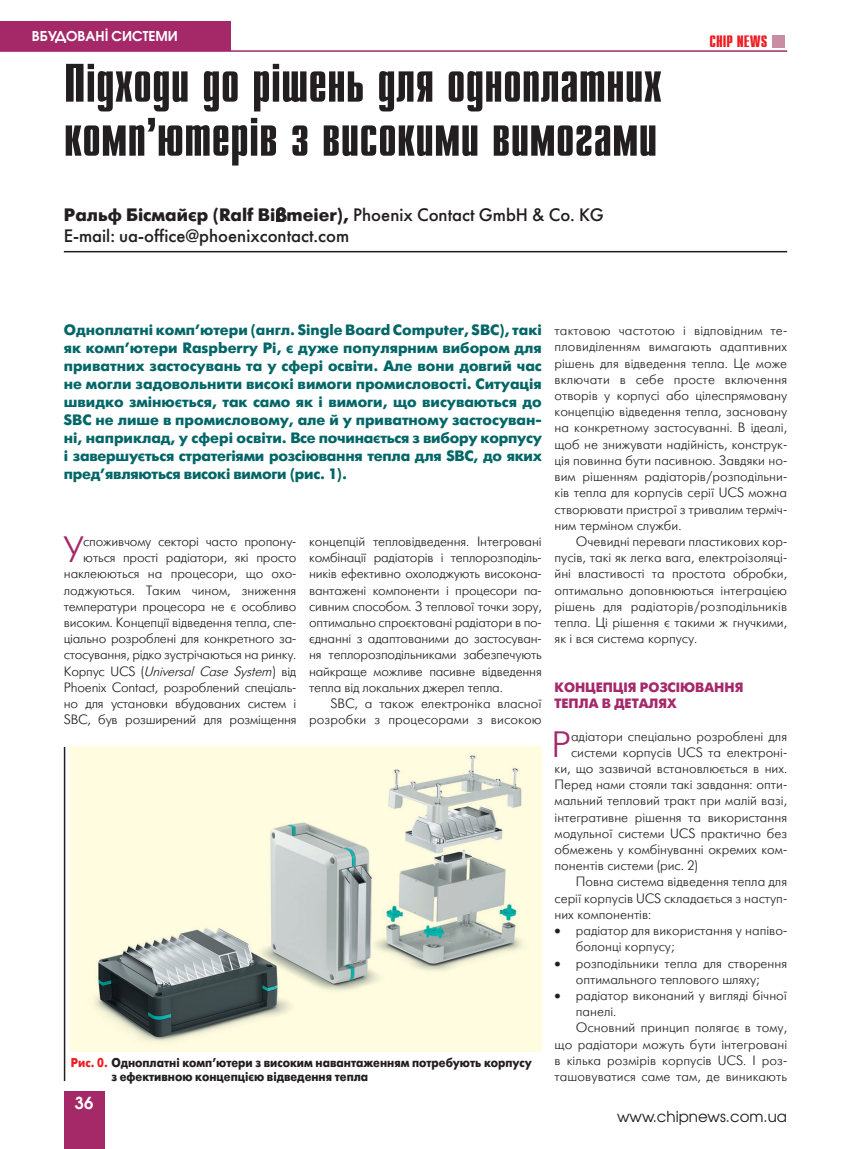
<style>
.page{position:relative;width:851px;height:1149px;background:#fff}
.page>*{position:absolute;margin:0;border:0;box-sizing:border-box;transform-origin:0 0}
.Stattja_Zagolovok{font:700 54px/54px "Compact C";color:#231f20}
.Osnovnoj_Bukviza{font:36.6px "Futuris Light C";color:#a52869}
.Stattja_Avtor{font:18px/21px "Futuris C";color:#231f20}
.t1{font:700 16.5px "Compact C";color:#ee1d23}
.t2{font:600 16.5px "Avant Garde Gothic C";color:#fff}
.Stattja_Vvedenie{font:700 15px/18px "Futuris C";letter-spacing:-.015em;color:#006667;text-align:justify}
.t3{font:15px "Avant Garde Gothic C";color:#231f20}
.Osnovnoj_Bukviza-2{font:13.5px/16.2px "Futuris Light C";letter-spacing:-.01em;color:#231f20;text-align:right}
.Osnovnoj{font:13.5px/16.2px "Futuris Light C";color:#231f20;text-align:justify}
.Osnovnoj_Spisok{font:13.5px/16.2px "Futuris Light C";color:#231f20}
.Razdel{font:700 13.5px/16.2px "Futuris C";color:#a52869}
.t4{font:600 13.5px "Avant Garde Gothic C";color:#fff}
.Ris_Textovka{font:700 12.75px/14.2px "Futuris C";color:#231f20;scale:.9 1}
.s1{font-weight:700}
.s2{font-family:"Khmer UI";font-weight:700}
.s3{font-style:italic}
.s4{color:#ee1d23}
</style>
<div class="page">
<div style="left:0;top:21px;width:231px;height:30px;background:#a52869"></div>
<div style="left:64px;top:1091px;width:40px;height:57px;background:#a52869"></div>
<div style="left:772px;top:35px;width:12px;height:12px;background:#c98da3"></div>
<hr style="left:0;top:50px;width:787px;height:2px;background:#a52869">
<hr style="left:64px;top:746px;width:1px;height:334px;background:#231f20">
<img style="left:71px;top:746px;width:470px;height:304px">
<hr style="left:64px;top:251px;width:723px;height:1px;background:#231f20">
<svg style="left:276px;top:207px;width:10px;height:15px"></svg>
<p class="t4" style="left:32px;top:28px;width:147px">ВБУДОВАНІ СИСТЕМИ</p>
<p class="Stattja_Zagolovok" style="left:64px;top:58px;width:599px">Підходи до рішень для одноплатних комп’ютерів з високими вимогами</p>
<p class="Stattja_Avtor" style="left:64px;top:205px;width:541px"><span class="s1">Ральф Бісмайєр (Ralf Bi</span><span class="s2">ß</span><span class="s1">meier),</span> Phoenix Contact GmbH &amp; Co. KG<br>E-mail: ua-office@phoenixcontact.com</p>
<p class="t1" style="left:709px;top:33px;width:60px">CHIP NEWS</p>
<p class="Stattja_Vvedenie" style="left:64px;top:321px;width:479px">Одноплатні комп’ютери (англ. Single Board Computer, SBC), такі як комп’ютери Raspberry Pi, є дуже популярним вибором для приватних застосувань та у сфері освіти. Але вони довгий час не могли задовольнити високі вимоги промисловості. Ситуація швидко змінюється, так само як і вимоги, що висуваються до SBC не лише в промисловому, але й у приватному застосуван&shy;ні, наприклад, у сфері освіти. Все починається з вибору корпусу і завершується стратегіями розсіювання тепла для SBC, до яких пред’являються високі вимоги (рис. 1).</p>
<p class="Osnovnoj_Bukviza" style="left:63px;top:531px;width:22px">У</p>
<p class="Osnovnoj_Bukviza-2" style="left:64px;top:533px;width:234px">споживчому секторі часто пропону&shy;ються прості радіатори, які просто наклеюються на процесори, що охо&shy;лоджуються. Таким чином, зниження температури процесора не є особливо високим. Концепції відведення тепла, спе&shy;ціально розроблені для конкретного за&shy;стосування, рідко зустрічаються на ринку.<br>К о р п у с U C S ( <span class="s3">Universal Case System</span>) в і д Phoenix Contact, розроблений спеціаль&shy;но для установки вбудованих систем і SBC, був розширений для розміщення</p>
<p class="Osnovnoj_Bukviza-2" style="left:309px;top:533px;width:234px;text-align:justify">концепцій тепловідведення. Інтегровані комбінації радіаторів і теплорозподіль&shy;ників ефективно охолоджують високона&shy;вантажені компоненти і процесори па&shy;сивним способом. З теплової точки зору, оптимально спроєктовані радіатори в по&shy;єднанні з адаптованими до застосуван&shy;ня теплорозподільниками забезпечують найкраще можливе пасивне відведення тепла від локальних джерел тепла.</p>
<p class="Osnovnoj" style="left:309px;top:695px;width:234px;text-align:right">SBC, а також електроніка власної розробки з процесорами з високою</p>
<p class="Ris_Textovka" style="left:111px;top:1055px;width:468px;text-indent:-40px"><span class="s4">Рис. 0.</span> Одноплатні комп’ютери з високим навантаженням потребують корпусу з ефективною концепцією відведення тепла</p>
<p class="t2" style="left:75px;top:1092px;width:20px">36</p>
<p class="Osnovnoj" style="left:554px;top:323px;width:234px">тактовою частотою і відповідним те&shy;пловиділенням вимагають адаптивних рішень для відведення тепла. Це може включати в себе просте включення отворів у корпусі або цілеспрямовану концепцію відведення тепла, засновану на конкретному застосуванні. В ідеалі, щоб не знижувати надійність, конструк&shy;ція повинна бути пасивною. Завдяки но&shy;вим рішенням радіаторів/розподільни&shy;ків тепла для корпусів серії UCS можна створювати пристрої з тривалим терміч&shy;ним терміном служби.</p>
<p class="Osnovnoj" style="left:554px;top:533px;width:234px;text-indent:21px">Очевидні переваги пластикових кор&shy;пусів, такі як легка вага, електроізоляці&shy;йні властивості та простота обробки, оптимально доповнюються інтеграцією рішень для радіаторів/розподільників тепла. Ці рішення є такими ж гнучкими, як і вся система корпусу.</p>
<p class="Razdel" style="left:554px;top:679px;width:190px">КОНЦЕПЦІЯ РОЗСІЮВАННЯ<br>ТЕПЛА В ДЕТАЛЯХ</p>
<p class="Osnovnoj_Bukviza" style="left:551px;top:725px;width:21px">Р</p>
<p class="Osnovnoj_Bukviza-2" style="left:571px;top:728px;width:217px">адіатори спеціально розроблені для</p>
<p class="Osnovnoj_Bukviza-2" style="left:571px;top:744px;width:217px">системи корпусів UCS та електроні-</p>
<p class="Osnovnoj_Bukviza-2" style="left:554px;top:760px;width:234px">ки, що зазвичай встановлюється в них.</p>
<p class="Osnovnoj_Bukviza-2" style="left:554px;top:776px;width:234px">Перед нами стояли такі завдання: опти-</p>
<p class="Osnovnoj_Bukviza-2" style="left:554px;top:792px;width:234px">мальний тепловий тракт при малій вазі,</p>
<p class="Osnovnoj_Bukviza-2" style="left:554px;top:809px;width:234px">інтегративне рішення та використання</p>
<p class="Osnovnoj_Bukviza-2" style="left:554px;top:825px;width:234px">модульної системи UCS практично без</p>
<p class="Osnovnoj_Bukviza-2" style="left:554px;top:841px;width:234px">обмежень у комбінуванні окремих ком-</p>
<p class="Osnovnoj_Bukviza-2" style="left:554px;top:857px;width:144px">понентів системи (рис. 2)</p>
<p class="Osnovnoj" style="left:554px;top:873px;width:234px;text-indent:21px">Повна система відведення тепла для серії корпусів UCS складається з наступ&shy;них компонентів:</p>
<p class="Osnovnoj_Spisok" style="left:575px;top:922px;width:213px;text-indent:-21px">• радіатор для використання у напіво&shy;болонці корпусу;</p>
<p class="Osnovnoj_Spisok" style="left:554px;top:954px;width:234px;text-align:center">• розподільники тепла для створення оптимального теплового шляху;</p>
<p class="Osnovnoj_Spisok" style="left:575px;top:987px;width:213px;text-indent:-21px">• радіатор виконаний у вигляді бічної панелі.</p>
<p class="Osnovnoj" style="left:554px;top:1019px;width:234px;text-indent:21px">Основний принцип полягає в тому, що радіатори можуть бути інтегровані в кілька розмірів корпусів UCS. І роз&shy;ташовуватися саме там, де виникають</p>
<p class="t3" style="left:617px;top:1106px;width:171px">www.chipnews.com.ua</p>
</div>
